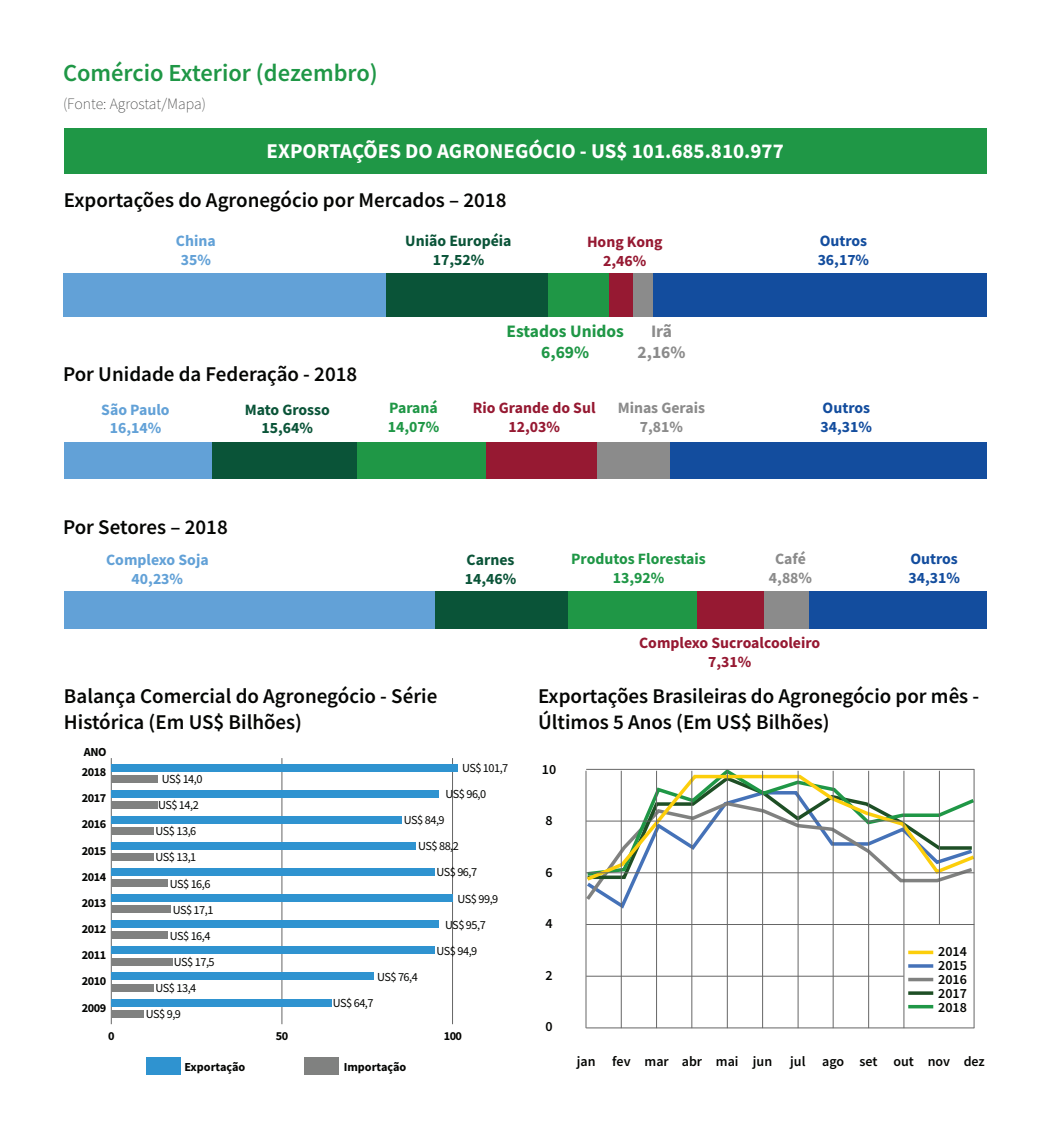
<style>
.page{position:relative;width:1050px;height:1138px;background:#fff}
.page>*{position:absolute;margin:0;border:0;box-sizing:border-box;transform-origin:0 0}
.t1{font:600 24.5px "Source Sans Pro";color:#1f9746}
.t2{font:600 21px/25.2px "Source Sans Pro";color:#040503}
.t3{font:700 21px "Source Sans Pro";color:#fff}
.t4{font:700 17.5px/21px "Source Sans Pro";color:#1f9746;text-align:center}
.t5{font:700 17.5px/21px "Source Sans Pro";color:#8b8b8b;text-align:center}
.t6{font:700 15.75px/18.9px "Source Sans Pro";color:#961932;text-align:center}
.t7{font:700 15.75px/18.9px "Source Sans Pro";color:#0a5438;text-align:center}
.t8{font:700 15.75px/18.9px "Source Sans Pro";color:#62a1d7;text-align:center}
.t9{font:700 15.75px/18.9px "Source Sans Pro";color:#134d9e}
.t10{font:700 15.75px/18.9px "Source Sans Pro";color:#1f9746}
.t11{font:700 15.75px/18.9px "Source Sans Pro";color:#8b8b8b;text-align:center}
.t12{font:200 15.75px "Source Sans Pro";letter-spacing:-.005em;color:#313232}
.t13{font:600 14px/14px "Source Sans Pro";color:#040503;text-align:justify}
.t14{font:12.25px "Source Sans Pro";letter-spacing:-.045em;color:#040503}
.t15{font:700 12.25px "Source Sans Pro";letter-spacing:-.04em;color:#040503}
.t16{font:700 12.25px "Source Sans Pro";color:#040503}
</style>
<div class="page">
<div style="left:64px;top:591px;width:371px;height:38px;background:#62a1d7"></div>
<div style="left:435px;top:591px;width:134px;height:38px;background:#0a5438"></div>
<div style="left:569px;top:591px;width:128px;height:38px;background:#1f9746"></div>
<div style="left:697px;top:591px;width:68px;height:38px;background:#961932"></div>
<div style="left:765px;top:591px;width:45px;height:38px;background:#8b8b8b"></div>
<div style="left:810px;top:591px;width:177px;height:38px;background:#134d9e"></div>
<div style="left:63px;top:273px;width:323px;height:44px;background:#62a1d7"></div>
<div style="left:653px;top:273px;width:334px;height:44px;background:#134d9e"></div>
<div style="left:386px;top:273px;width:162px;height:44px;background:#0a5438"></div>
<div style="left:548px;top:273px;width:61px;height:44px;background:#1f9746"></div>
<div style="left:609px;top:273px;width:24px;height:44px;background:#961932"></div>
<div style="left:633px;top:273px;width:20px;height:44px;background:#8b8b8b"></div>
<div style="left:670px;top:442px;width:316px;height:36px;background:#134d9e"></div>
<div style="left:64px;top:442px;width:148px;height:36px;background:#62a1d7"></div>
<div style="left:212px;top:442px;width:145px;height:36px;background:#0a5438"></div>
<div style="left:357px;top:442px;width:130px;height:36px;background:#1f9746"></div>
<div style="left:487px;top:442px;width:111px;height:36px;background:#961932"></div>
<div style="left:598px;top:442px;width:72px;height:36px;background:#8b8b8b"></div>
<svg style="left:585px;top:768px;width:389px;height:135px"></svg>
<hr style="left:833px;top:770px;width:1px;height:258px;background:#666">
<hr style="left:692px;top:770px;width:1px;height:258px;background:#666">
<hr style="left:586px;top:770px;width:1px;height:258px;background:#666">
<hr style="left:904px;top:770px;width:1px;height:258px;background:#666">
<hr style="left:762px;top:770px;width:1px;height:258px;background:#666">
<hr style="left:656px;top:770px;width:1px;height:258px;background:#666">
<hr style="left:452px;top:758px;width:1px;height:266px;background:#666">
<hr style="left:282px;top:758px;width:1px;height:266px;background:#666">
<hr style="left:111px;top:758px;width:1px;height:266px;background:#666">
<hr style="left:868px;top:770px;width:1px;height:258px;background:#666">
<hr style="left:727px;top:770px;width:1px;height:258px;background:#666">
<hr style="left:621px;top:770px;width:1px;height:258px;background:#666">
<hr style="left:939px;top:770px;width:1px;height:154px;background:#666">
<hr style="left:798px;top:770px;width:1px;height:258px;background:#666">
<hr style="left:974px;top:769px;width:1px;height:259px;background:#666">
<hr style="left:586px;top:1027px;width:388px;height:1px;background:#666">
<svg style="left:908px;top:1004px;width:25px;height:4px"></svg>
<svg style="left:908px;top:950px;width:25px;height:4px"></svg>
<svg style="left:908px;top:977px;width:25px;height:4px"></svg>
<hr style="left:908px;top:991px;width:25px;height:3px;background:#1e4f25">
<hr style="left:908px;top:964px;width:25px;height:3px;background:#4572b8">
<hr style="left:586px;top:975px;width:318px;height:1px;background:#666">
<hr style="left:586px;top:924px;width:388px;height:1px;background:#666">
<hr style="left:586px;top:872px;width:388px;height:1px;background:#666">
<hr style="left:586px;top:769px;width:388px;height:1px;background:#666">
<hr style="left:586px;top:820px;width:388px;height:1px;background:#666">
<div style="left:111px;top:764px;width:347px;height:7px;background:#2f93d0"></div>
<div style="left:111px;top:775px;width:47px;height:7px;background:#808180"></div>
<div style="left:111px;top:790px;width:328px;height:7px;background:#2f93d0"></div>
<div style="left:111px;top:801px;width:47px;height:8px;background:#808180"></div>
<div style="left:111px;top:816px;width:290px;height:7px;background:#2f93d0"></div>
<div style="left:111px;top:827px;width:42px;height:8px;background:#808180"></div>
<div style="left:111px;top:842px;width:304px;height:8px;background:#2f93d0"></div>
<div style="left:111px;top:853px;width:42px;height:8px;background:#808180"></div>
<div style="left:111px;top:868px;width:323px;height:8px;background:#2f93d0"></div>
<div style="left:111px;top:879px;width:56px;height:8px;background:#808180"></div>
<div style="left:111px;top:894px;width:342px;height:8px;background:#2f93d0"></div>
<div style="left:111px;top:905px;width:60px;height:8px;background:#808180"></div>
<div style="left:111px;top:920px;width:328px;height:8px;background:#2f93d0"></div>
<div style="left:111px;top:931px;width:56px;height:8px;background:#808180"></div>
<div style="left:111px;top:946px;width:323px;height:8px;background:#2f93d0"></div>
<div style="left:111px;top:957px;width:61px;height:8px;background:#808180"></div>
<div style="left:111px;top:972px;width:262px;height:8px;background:#2f93d0"></div>
<div style="left:111px;top:983px;width:42px;height:8px;background:#808180"></div>
<div style="left:111px;top:998px;width:220px;height:8px;background:#2f93d0"></div>
<div style="left:111px;top:1009px;width:33px;height:8px;background:#808180"></div>
<div style="left:146px;top:1057px;width:35px;height:17px;background:#2f93d0"></div>
<div style="left:304px;top:1057px;width:35px;height:17px;background:#808180"></div>
<div style="left:64px;top:128px;width:922px;height:45px;background:#1f9746"></div>
<p class="t1" style="left:63px;top:57px;width:316px">Comércio Exterior (dezembro)</p>
<p class="t12" style="left:63px;top:94px;width:144px">(Fonte: Agrostat/Mapa)</p>
<p class="t3" style="left:267px;top:137px;width:519px">EXPORTAÇÕES DO AGRONEGÓCIO - US$ 101.685.810.977</p>
<p class="t2" style="left:64px;top:187px;width:444px">Exportações do Agronegócio por Mercados – 2018</p>
<p class="t8" style="left:176px;top:231px;width:41px">China<br>35%</p>
<p class="t7" style="left:405px;top:231px;width:108px">União Européia<br>17,52%</p>
<p class="t6" style="left:587px;top:232px;width:77px">Hong Kong<br>2,46%</p>
<p class="t2" style="left:63px;top:362px;width:296px">Por Unidade da Federação - 2018</p>
<p class="t8" style="left:101px;top:399px;width:70px">São Paulo<br>16,14%</p>
<p class="t7" style="left:245px;top:399px;width:87px">Mato Grosso<br>15,64%</p>
<p class="t10" style="left:388px;top:398px;width:53px">Paraná<br>14,07%</p>
<p class="t4" style="left:507px;top:321px;width:119px">Estados Unidos<br>6,69%</p>
<p class="t5" style="left:638px;top:321px;width:49px">Irã<br>2,16%</p>
<p class="t6" style="left:473px;top:398px;width:124px">Rio Grande do Sul<br>12,03%</p>
<p class="t11" style="left:618px;top:398px;width:89px">Minas Gerais<br>7,81%</p>
<p class="t2" style="left:63px;top:514px;width:166px">Por Setores – 2018</p>
<p class="t8" style="left:106px;top:550px;width:104px">Complexo Soja<br>40,23%</p>
<p class="t7" style="left:465px;top:550px;width:53px;text-align:left">Carnes<br>14,46%</p>
<p class="t10" style="left:571px;top:549px;width:136px;text-align:center">Produtos Florestais<br>13,92%</p>
<p class="t9" style="left:818px;top:231px;width:53px">Outros<br>36,17%</p>
<p class="t9" style="left:821px;top:398px;width:53px">Outros<br>34,31%</p>
<p class="t11" style="left:769px;top:549px;width:45px">Café<br>4,88%</p>
<p class="t6" style="left:639px;top:632px;width:183px">Complexo Sucroalcooleiro<br>7,31%</p>
<p class="t9" style="left:908px;top:549px;width:53px">Outros<br>34,31%</p>
<p class="t2" style="left:64px;top:683px;width:375px">Balança Comercial do Agronegócio - Série<br>Histórica (Em US$ Bilhões)</p>
<p class="t2" style="left:538px;top:683px;width:443px">Exportações Brasileiras do Agronegócio por mês -<br>Últimos 5 Anos (Em US$ Bilhões)</p>
<p class="t13" style="left:542px;top:762px;width:16px">10</p>
<p class="t15" style="left:84px;top:744px;width:24px">ANO</p>
<p class="t14" style="left:462px;top:760px;width:48px">US$ 101,7</p>
<p class="t15" style="left:82px;top:763px;width:26px">2018</p>
<p class="t14" style="left:162px;top:771px;width:42px">US$ 14,0</p>
<p class="t15" style="left:82px;top:789px;width:26px">2017</p>
<p class="t14" style="left:158px;top:797px;width:42px">US$ 14,2</p>
<p class="t14" style="left:446px;top:786px;width:42px">US$ 96,0</p>
<p class="t15" style="left:82px;top:816px;width:26px">2016</p>
<p class="t14" style="left:156px;top:823px;width:42px">US$ 13,6</p>
<p class="t14" style="left:404px;top:812px;width:42px">US$ 84,9</p>
<p class="t13" style="left:545px;top:813px;width:9px">8</p>
<p class="t15" style="left:82px;top:842px;width:26px">2015</p>
<p class="t14" style="left:156px;top:849px;width:42px">US$ 13,1</p>
<p class="t14" style="left:418px;top:838px;width:42px">US$ 88,2</p>
<p class="t15" style="left:82px;top:868px;width:26px">2014</p>
<p class="t14" style="left:170px;top:875px;width:42px">US$ 16,6</p>
<p class="t14" style="left:436px;top:864px;width:42px">US$ 96,7</p>
<p class="t13" style="left:545px;top:865px;width:9px">6</p>
<p class="t15" style="left:82px;top:894px;width:26px">2013</p>
<p class="t14" style="left:173px;top:902px;width:42px">US$ 17,1</p>
<p class="t14" style="left:458px;top:890px;width:42px">US$ 99,9</p>
<p class="t15" style="left:82px;top:920px;width:26px">2012</p>
<p class="t14" style="left:170px;top:928px;width:42px">US$ 16,4</p>
<p class="t14" style="left:445px;top:917px;width:42px">US$ 95,7</p>
<p class="t13" style="left:545px;top:916px;width:9px">4</p>
<p class="t15" style="left:82px;top:946px;width:26px">2011</p>
<p class="t14" style="left:174px;top:954px;width:42px">US$ 17,5</p>
<p class="t14" style="left:437px;top:943px;width:42px">US$ 94,9</p>
<p class="t15" style="left:82px;top:973px;width:26px">2010</p>
<p class="t14" style="left:156px;top:980px;width:42px">US$ 13,4</p>
<p class="t14" style="left:377px;top:969px;width:42px">US$ 76,4</p>
<p class="t13" style="left:545px;top:968px;width:9px">2</p>
<p class="t15" style="left:82px;top:999px;width:26px">2009</p>
<p class="t15" style="left:108px;top:1027px;width:8px">0</p>
<p class="t14" style="left:146px;top:1006px;width:37px">US$ 9,9</p>
<p class="t14" style="left:333px;top:995px;width:42px">US$ 64,7</p>
<p class="t15" style="left:276px;top:1027px;width:14px">50</p>
<p class="t15" style="left:444px;top:1027px;width:20px">100</p>
<p class="t13" style="left:545px;top:1019px;width:9px">0</p>
<p class="t13" style="left:938px;top:944px;width:30px">2014<br>2015<br>2016<br>2017<br>2018</p>
<p class="t16" style="left:184px;top:1058px;width:62px">Exportação</p>
<p class="t16" style="left:344px;top:1058px;width:64px">Importação</p>
<p class="t13" style="left:577px;top:1054px;width:197px">jan fev mar abr mai jun</p>
<p class="t13" style="left:790px;top:1054px;width:196px">jul ago set out nov dez</p>
</div>
